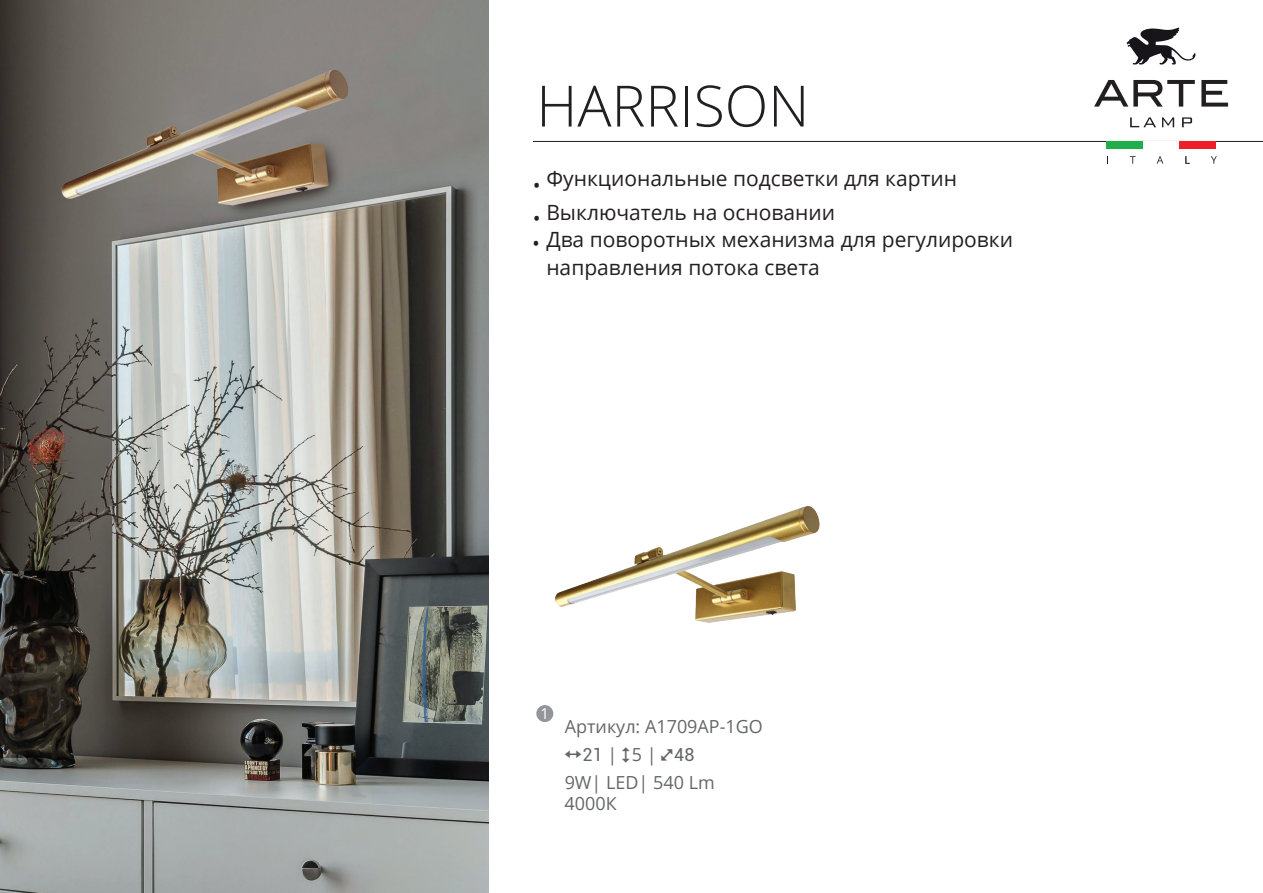
<style>
.page{position:relative;width:1263px;height:893px;background:#fff}
.page>*{position:absolute;margin:0;border:0;box-sizing:border-box;transform-origin:0 0}
.t1{font:300 57px "Open Sans";color:#231f20}
.t2{font:21px/27.6px "Open Sans";color:#231f20}
.t3{font:21px "Open Sans";color:#231f20}
.t4{font:18px "Open Sans";color:#656666}
.t5{font:15px "Open Sans";color:#fff}
.s1{font-style:inherit}
</style>
<div class="page">
<hr style="left:533px;top:141px;width:730px;height:1px;background:#231f20">
<div style="left:536px;top:705px;width:17px;height:17px;background:#939598;border-radius:50%"></div>
<div style="left:1106px;top:141px;width:37px;height:7px;background:#20ae4b"></div>
<div style="left:1143px;top:141px;width:36px;height:7px;background:#fff"></div>
<div style="left:1179px;top:141px;width:37px;height:7px;background:#ee2026"></div>
<svg style="left:1130px;top:156px;width:5px;height:8px"></svg>
<svg style="left:1157px;top:156px;width:6px;height:8px"></svg>
<svg style="left:1185px;top:156px;width:4px;height:8px"></svg>
<svg style="left:1211px;top:156px;width:6px;height:8px"></svg>
<svg style="left:1094px;top:80px;width:101px;height:27px"></svg>
<svg style="left:1201px;top:80px;width:27px;height:27px"></svg>
<svg style="left:1127px;top:27px;width:69px;height:37px"></svg>
<svg style="left:1130px;top:117px;width:26px;height:10px"></svg>
<svg style="left:1162px;top:117px;width:12px;height:10px"></svg>
<svg style="left:1182px;top:117px;width:10px;height:10px"></svg>
<img style="left:555px;top:505px;width:265px;height:118px">
<img style="left:0;top:0;width:489px;height:893px">
<h1 class="t1" style="left:536px;top:67px;width:274px">HARRISON</h1>
<p class="t2" style="left:533px;top:164px;width:426px"><span class="s1">•</span> Функциональные подсветки для картин</p>
<p class="t2" style="left:546px;top:198px;width:468px;text-indent:-13px"><span class="s1">•</span> Выключатель на основании<br>Два поворотных механизма для регулировки направления потока света</p>
<p class="t3" style="left:532px;top:229px;width:9px">•</p>
<p class="t5" style="left:540px;top:703px;width:10px">1</p>
<p class="t4" style="left:565px;top:714px;width:200px">Артикул: A1709AP-1GO</p>
<p class="t4" style="left:607px;top:742px;width:79px">| 5 | ✔</p>
<p class="t4" style="left:565px;top:770px;width:152px">9W| LED| 540 Lm</p>
<p class="t4" style="left:565px;top:791px;width:54px">4000К</p>
</div>
